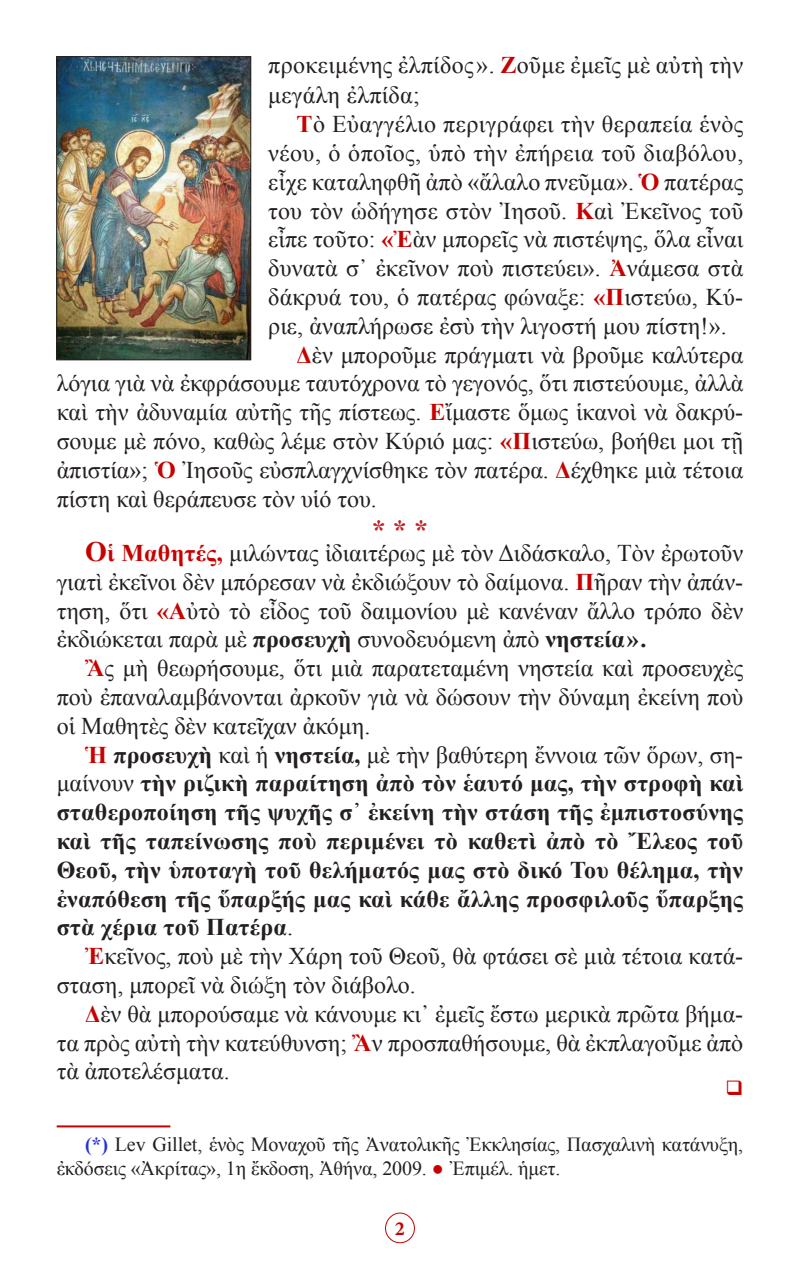
<style>
.page{position:relative;width:800px;height:1270px;background:#fff}
.page>*{position:absolute;margin:0;border:0;box-sizing:border-box;transform-origin:0 0}
.t1{font:28px "CTOS New Times Bold Test 1";color:#c62026}
.t2{font:24px/28.8px "Times New Roman";color:#231f20;text-align:justify}
.t3{font:700 24px/28.8px "Times New Roman";letter-spacing:.01em;color:#231f20;text-align:justify}
.t4{font:20px/24px "Times New Roman";letter-spacing:-.005em;color:#231f20}
.t5{font:700 20px "Minion Pro";color:#c80000}
.s1{font-weight:700;color:#c80000}
.s2{font-weight:700;font-size:28px;color:#c80000}
.s3{font-weight:700}
.s4{color:#c80000}
.s5{font-weight:400}
.s6{font-weight:700;color:#2534d0}
</style>
<div class="page">
<div style="left:385px;top:1213px;width:30px;height:30px;border:1px solid #c80000;border-radius:50%"></div>
<hr style="left:57px;top:1125px;width:113px;height:2px;background:#c80000">
<img style="left:58px;top:58px;width:191px;height:300px">
<div style="left:56px;top:56px;width:195px;height:304px;border:1px solid #231f20"></div>
<p class="t2" style="left:268px;top:50px;width:476px;line-height:30px">προκειμένης ἐλπίδος». <span class="s1">Ζ</span>οῦμε ἐμεῖς μὲ αὐτὴ τὴν μεγάλη ἐλπίδα;</p>
<p class="t2" style="left:268px;top:109px;width:477px;text-indent:28px"><span class="s1">Τ</span>ὸ Εὐαγγέλιο περιγράφει τὴν θεραπεία ἑνὸς νέου, ὁ ὁποῖος, ὑπὸ τὴν ἐπήρεια τοῦ διαβόλου, εἶχε καταληφθῆ ἀπὸ «ἄλαλο πνεῦμα». <span class="s1">Ὁ</span> πατέρας του τὸν ὡδήγησε στὸν Ἰησοῦ. <span class="s1">Κ</span>αὶ Ἐκεῖνος τοῦ εἶπε τοῦτο: <span class="s1">«Ἐ</span>ὰν μπορεῖς νὰ πιστέψης, ὅλα εἶναι δυνατὰ σ᾿ ἐκεῖνον ποὺ πιστεύει». <span class="s1">Ἀ</span>νάμεσα στὰ δάκρυά του, ὁ πατέρας φώναξε: <span class="s1">«Π</span>ιστεύω, Κύ&shy;ριε, ἀναπλήρωσε ἐσὺ τὴν λιγοστή μου πίστη!».</p>
<p class="t2" style="left:57px;top:340px;width:688px;text-indent:240px"><span class="s1">Δ</span>ὲν μποροῦμε πράγματι νὰ βροῦμε καλύτερα λόγια γιὰ νὰ ἐκφράσουμε ταυτόχρονα τὸ γεγονός, ὅτι πιστεύουμε, ἀλλὰ καὶ τὴν ἀδυναμία αὐτῆς τῆς πίστεως. <span class="s1">Ε</span>ἴμαστε ὅμως ἱκανοὶ νὰ δακρύ&shy;σουμε μὲ πόνο, καθὼς λέμε στὸν Κύριό μας: <span class="s1">«Π</span>ιστεύω, βοήθει μοι τῇ ἀπιστία»; <span class="s1">Ὁ</span> Ἰησοῦς εὐσπλαγχνίσθηκε τὸν πατέρα. <span class="s1">Δ</span>έχθηκε μιὰ τέτοια πίστη καὶ θεράπευσε τὸν υἱό του.</p>
<p class="t1" style="left:372px;top:514px;width:57px">* * *</p>
<p class="t2" style="left:57px;top:538px;width:688px;text-indent:28px"><span class="s2">Ο</span><span class="s1">ἱ Μαθητές,</span> μιλώντας ἰδιαιτέρως μὲ τὸν Διδάσκαλο, Τὸν ἐρωτοῦν γιατὶ ἐκεῖνοι δὲν μπόρεσαν νὰ ἐκδιώξουν τὸ δαίμονα. <span class="s1">Π</span>ῆραν τὴν ἀπάν&shy;τηση, ὅτι <span class="s1">«Α</span>ὐτὸ τὸ εἶδος τοῦ δαιμονίου μὲ κανέναν ἄλλο τρόπο δὲν ἐκδιώκεται παρὰ μὲ <span class="s3">προσευχὴ</span> συνοδευόμενη ἀπὸ <span class="s3">νηστεία».</span></p>
<p class="t2" style="left:57px;top:653px;width:688px;text-indent:28px"><span class="s1">Ἂ</span>ς μὴ θεωρήσουμε, ὅτι μιὰ παρατεταμένη νηστεία καὶ προσευχὲς ποὺ ἐπαναλαμβάνονται ἀρκοῦν γιὰ νὰ δώσουν τὴν δύναμη ἐκείνη ποὺ οἱ Μαθητὲς δὲν κατεῖχαν ἀκόμη.</p>
<p class="t3" style="left:57px;top:740px;width:688px;text-indent:28px"><span class="s4">Ἡ</span> προσευχὴ <span class="s5">καὶ ἡ</span> νηστεία, <span class="s5">μὲ τὴν βαθύτερη ἔννοια τῶν ὅρων, ση&shy;μαίνουν</span> τὴν ριζικὴ παραίτηση ἀπὸ τὸν ἑαυτό μας, τὴν στροφὴ καὶ σταθεροποίηση τῆς ψυχῆς σ᾿ ἐκείνη τὴν στάση τῆς ἐμπιστοσύνης καὶ τῆς ταπείνωσης ποὺ περιμένει τὸ καθετὶ ἀπὸ τὸ Ἔλεος τοῦ Θεοῦ, τὴν ὑποταγὴ τοῦ θελήματός μας στὸ δικό Του θέλημα, τὴν ἐναπόθεση τῆς ὕπαρξής μας καὶ κάθε ἄλλης προσφιλοῦς ὕπαρξης στὰ χέρια τοῦ Πατέρα<span class="s5">.</span></p>
<p class="t2" style="left:57px;top:941px;width:688px;text-indent:28px"><span class="s1">Ἐ</span>κεῖνος, ποὺ μὲ τὴν Χάρη τοῦ Θεοῦ, θὰ φτάσει σὲ μιὰ τέτοια κατά&shy;σταση, μπορεῖ νὰ διώξη τὸν διάβολο.</p>
<p class="t2" style="left:57px;top:999px;width:688px;text-indent:28px"><span class="s1">Δ</span>ὲν θὰ μπορούσαμε νὰ κάνουμε κι᾿ ἐμεῖς ἔστω μερικὰ πρῶτα βήμα&shy;τα πρὸς αὐτὴ τὴν κατεύθυνση; <span class="s1">Ἂ</span>ν προσπαθήσουμε, θὰ ἐκπλαγοῦμε ἀπὸ τὰ ἀποτελέσματα.</p>
<p class="t4" style="left:57px;top:1132px;width:688px;text-indent:28px"><span class="s6">(*)</span> Lev Gillet, ἑνὸς Μοναχοῦ τῆς Ἀνατολικῆς Ἐκκλησίας, Πασχαλινὴ κατάνυξη, ἐκδόσεις «Ἀκρίτας», 1η ἔκδοση, Ἀθήνα, 2009. <span class="s4">●</span> Ἐπιμέλ. ἡμετ.</p>
<p class="t5" style="left:395px;top:1214px;width:11px">2</p>
</div>
